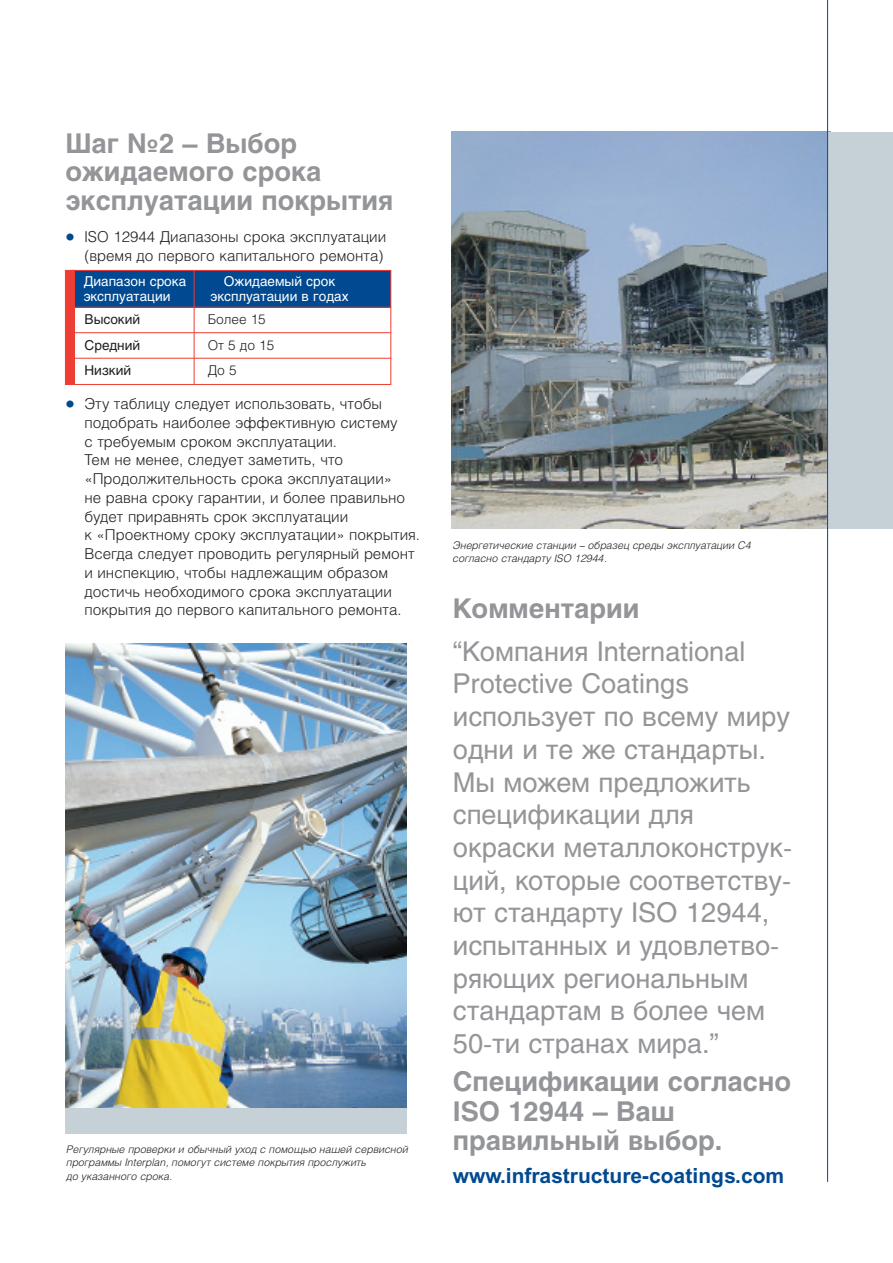
<style>
.page{position:relative;width:893px;height:1263px;background:#fff}
.page>*{position:absolute;margin:0;border:0;box-sizing:border-box;transform-origin:0 0}
.t1{font:27px/32.7px "Helios";color:#939598}
.t2{font:700 27px/29.7px "Helios";color:#939598}
.t3{font:700 21px "Arial";color:#014990}
.t4{font:300 15px/18.8px "Helios";color:#231f20}
.t5{font:13.5px/15px "Helios";color:#fff}
.t6{font:13.5px/25.7px "Helios";color:#231f20;text-align:justify}
.t7{font:300 13.5px/25.7px "Helios";color:#231f20}
.t8{font:italic 300 10.5px/13.5px "Helios";color:#231f20}
.s1{font-family:"Arial";font-weight:400;font-size:28.5px;color:#014990}
</style>
<div class="page">
<img style="left:65px;top:644px;width:342px;height:464px">
<img style="left:451px;top:132px;width:376px;height:396px">
<div style="left:828px;top:132px;width:65px;height:396px;background:#c6d1d7"></div>
<div style="left:65px;top:1108px;width:342px;height:26px;background:#c6d1d7"></div>
<hr style="left:827px;top:0;width:1px;height:1182px;background:#014990">
<div style="left:72px;top:270px;width:319px;height:37px;background:#014990"></div>
<div style="left:72px;top:270px;width:319px;height:115px;border:1px solid #ee3e34"></div>
<hr style="left:72px;top:332px;width:319px;height:1px;background:#ee3e34">
<hr style="left:194px;top:270px;width:1px;height:115px;background:#ee3e34">
<hr style="left:72px;top:358px;width:319px;height:1px;background:#ee3e34">
<hr style="left:72px;top:307px;width:319px;height:1px;background:#ee3e34">
<div style="left:65px;top:270px;width:9px;height:114px;background:#ee3e34"></div>
<div style="left:65px;top:270px;width:10px;height:115px;border:1px solid #ee3e34"></div>
<h1 class="t2" style="left:65px;top:132px;width:330px;line-height:28.5px">Шаг №2 – Выбор ожидаемого срока эксплуатации покрытия</h1>
<p class="t4" style="left:65px;top:229px;width:322px;text-align:right"><span class="s1">•</span> ISO 12944 Диапазоны срока эксплуатации (время до первого капитального ремонта)</p>
<p class="t5" style="left:84px;top:275px;width:104px">Диапазон срока эксплуатации</p>
<p class="t5" style="left:211px;top:275px;width:139px;text-align:center">Ожидаемый срок эксплуатации в годах</p>
<p class="t6" style="left:85px;top:308px;width:57px">Высокий Средний Низкий</p>
<p class="t7" style="left:208px;top:308px;width:68px">Более 15<br>От 5 до 15<br>До 5</p>
<p class="t4" style="left:84px;top:396px;width:337px;text-indent:-19px"><span class="s1">•</span> Эту таблицу следует использовать, чтобы подобрать наиболее эффективную систему<br>с требуемым сроком эксплуатации.<br>Тем не менее, следует заметить, что «Продолжительность срока эксплуатации»<br>не равна сроку гарантии, и более правильно будет приравнять срок эксплуатации<br>к «Проектному сроку эксплуатации» покрытия.<br>Всегда следует проводить регулярный ремонт и инспекцию, чтобы надлежащим образом достичь необходимого срока эксплуатации покрытия до первого капитального ремонта.</p>
<p class="t8" style="left:67px;top:1143px;width:343px">Регулярные проверки и обычный уход с помощью нашей сервисной программы Interplan, помогут системе покрытия прослужить<br>до указанного срока.</p>
<p class="t8" style="left:453px;top:539px;width:300px">Энергетические станции – образец среды эксплуатации С4 согласно стандарту ISO 12944.</p>
<h1 class="t2" style="left:453px;top:596px;width:188px">Комментарии</h1>
<p class="t1" style="left:453px;top:637px;width:341px">“Компания International<br>Protective Coatings использует по всему миру одни и те же стандарты.<br>Мы можем предложить спецификации для окраски металлоконструк&shy;ций, которые соответству&shy;ют стандарту ISO 12944, испытанных и удовлетво&shy;ряющих региональным стандартам в более чем<br>50-ти странах мира.”</p>
<h1 class="t2" style="left:453px;top:1069px;width:340px">Спецификации согласно<br>ISO 12944 – Ваш правильный выбор.</h1>
<h2 class="t3" style="left:453px;top:1168px;width:333px">www.infrastructure-coatings.com</h2>
</div>
